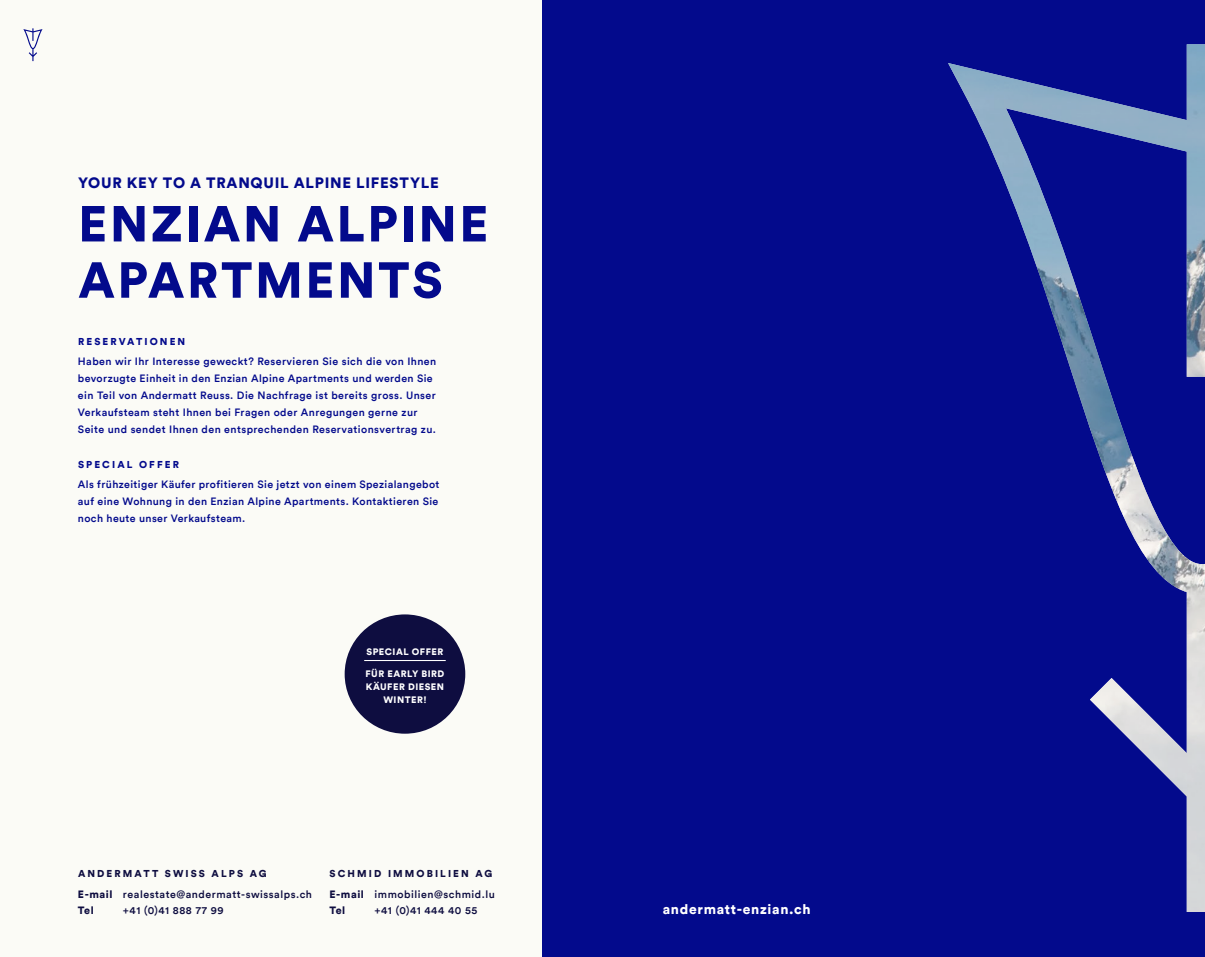
<style>
.page{position:relative;width:1205px;height:957px;background:#fbfbf6}
.page>*{position:absolute;margin:0;border:0;box-sizing:border-box;transform-origin:0 0}
.t1{font:900 50px/56.2px "Circular";letter-spacing:.05em;color:#030a8c}
.t2{font:900 15px "Circular";letter-spacing:.05em;color:#030a8c}
.t3{font:900 13.75px "Circular";letter-spacing:.05em;color:#fff}
.t4{font:500 10.62px/16.9px "Circular";letter-spacing:.04em;color:#030a8c}
.t5{font:500 10.62px/16.9px "Circular";letter-spacing:.05em;color:#0e0d40}
.t6{font:900 10px "Circular";letter-spacing:.21em;color:#0e0d40}
.t7{font:900 10px "Circular";letter-spacing:.21em;color:#030a8c}
.t8{font:900 9.38px/13.1px "Circular";letter-spacing:.05em;color:#fff;text-align:center}
.s1{font-weight:900}
</style>
<div class="page">
<div style="left:542px;top:0;width:663px;height:957px;background:#030a8c"></div>
<svg style="left:23px;top:28px;width:20px;height:33px"></svg>
<svg style="left:948px;top:44px;width:257px;height:868px"></svg>
<div style="left:345px;top:614px;width:120px;height:119px;background:#0e0d40;border-radius:50%"></div>
<hr style="left:364px;top:660px;width:82px;height:1px;background:#fff">
<h2 class="t2" style="left:78px;top:172px;width:362px">YOUR KEY TO A TRANQUIL ALPINE LIFESTYLE</h2>
<h1 class="t1" style="left:78px;top:194px;width:412px">ENZIAN ALPINE<br>APARTMENTS</h1>
<p class="t7" style="left:78px;top:334px;width:109px">RESERVATIONEN</p>
<p class="t4" style="left:78px;top:352px;width:360px">Haben wir Ihr Interesse geweckt? Reservieren Sie sich die von Ihnen bevorzugte Einheit in den Enzian Alpine Apartments und werden Sie ein Teil von Andermatt Reuss. Die Nachfrage ist bereits gross. Unser Verkaufsteam steht Ihnen bei Fragen oder Anregungen gerne zur Seite und sendet Ihnen den entsprechenden Reservationsvertrag zu.</p>
<p class="t7" style="left:78px;top:457px;width:102px">SPECIAL OFFER</p>
<p class="t4" style="left:78px;top:475px;width:363px;text-align:justify">Als frühzeitiger Käufer profitieren Sie jetzt von einem Spezialangebot auf eine Wohnung in den Enzian Alpine Apartments. Kontaktieren Sie noch heute unser Verkaufsteam.</p>
<p class="t8" style="left:367px;top:645px;width:78px">SPECIAL OFFER</p>
<p class="t8" style="left:365px;top:667px;width:80px">FÜR EARLY BIRD<br>KÄUFER DIESEN<br>WINTER!</p>
<p class="t6" style="left:78px;top:866px;width:190px">ANDERMATT SWISS ALPS AG</p>
<p class="t5" style="left:78px;top:885px;width:236px"><span class="s1">E-mail</span> realestate@andermatt-swissalps.ch<br><span class="s1">Tel</span></p>
<p class="t5" style="left:123px;top:902px;width:102px">+41 (0)41 888 77 99</p>
<p class="t6" style="left:330px;top:866px;width:164px">SCHMID IMMOBILIEN AG</p>
<p class="t5" style="left:330px;top:885px;width:167px"><span class="s1">E-mail</span> immobilien@schmid.lu<br><span class="s1">Tel</span></p>
<p class="t5" style="left:375px;top:902px;width:104px">+41 (0)41 444 40 55</p>
<p class="t3" style="left:663px;top:900px;width:149px">andermatt-enzian.ch</p>
</div>
